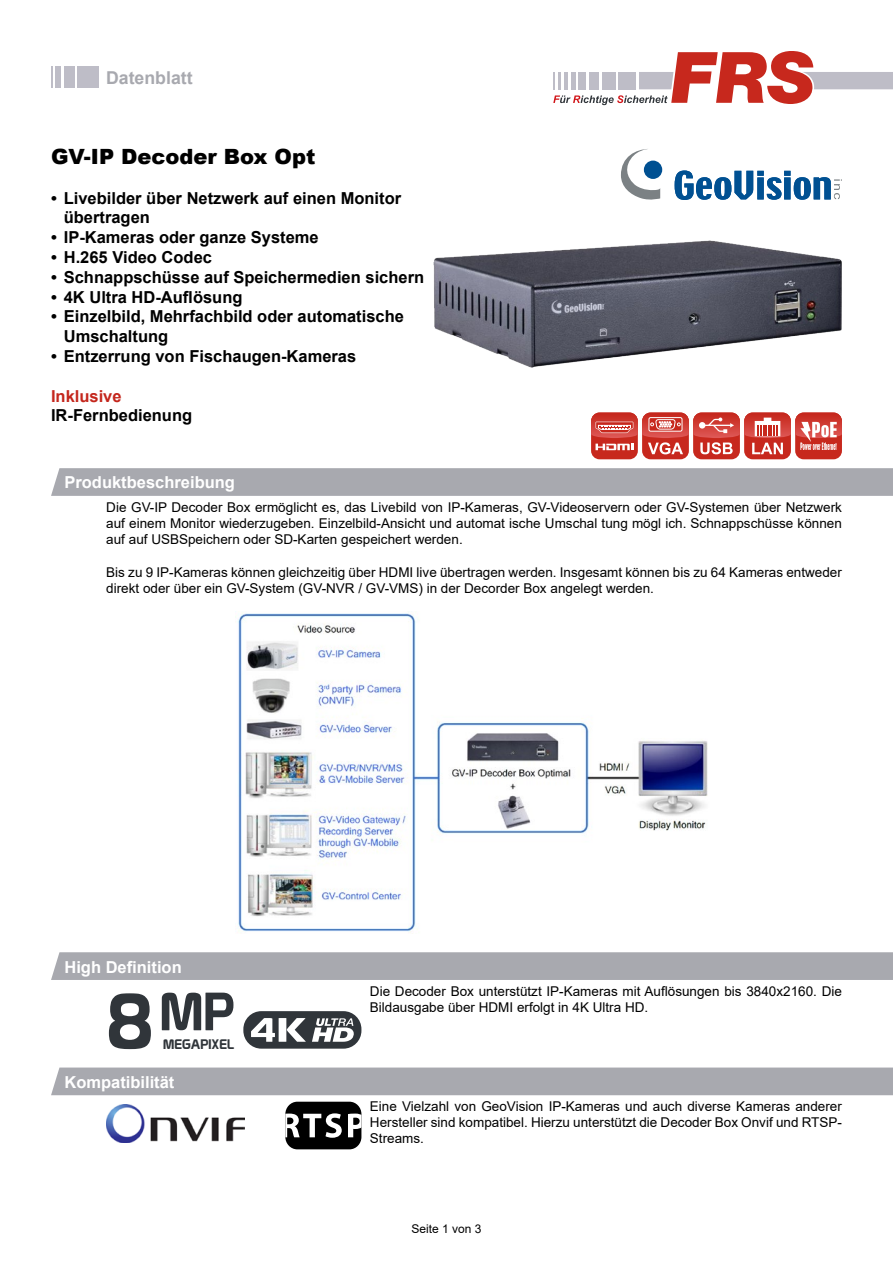
<style>
.page{position:relative;width:893px;height:1263px;background:#fff}
.page>*{position:absolute;margin:0;border:0;box-sizing:border-box;transform-origin:0 0}
.t1{font:52.5px "Prototype";color:#30353a}
.t2{font:900 21px "Arial";color:#000}
.t3{font:700 17.7px "Arial";color:#a8a9af}
.t4{font:700 16.5px/19.8px "Arial";color:#000}
.t5{font:700 16.5px "Arial";color:#fff}
.t6{font:700 16.5px "Arial";color:#c4261c}
.t7{font:13.5px/16.2px "Arial";color:#000;text-align:justify}
.t8{font:13.5px "Prototype";color:#30353a}
.t9{font:12px "Arial";color:#000}
.s1{font-size:76.5px}
</style>
<div class="page">
<svg style="left:553px;top:51px;width:340px;height:54px"></svg>
<div style="left:78px;top:66px;width:21px;height:21px;background:#bebdc7"></div>
<hr style="left:50px;top:66px;width:3px;height:21px;background:#bebdc7">
<div style="left:56px;top:66px;width:5px;height:21px;background:#bebdc7"></div>
<div style="left:64px;top:66px;width:11px;height:21px;background:#bebdc7"></div>
<svg style="left:621px;top:149px;width:39px;height:51px"></svg>
<div style="left:644px;top:161px;width:18px;height:18px;background:#005092;border-radius:50%"></div>
<svg style="left:675px;top:170px;width:167px;height:30px"></svg>
<img style="left:434px;top:240px;width:408px;height:128px">
<div style="left:591px;top:412px;width:47px;height:47px;background:#c7281d;border-radius:9px"></div>
<div style="left:642px;top:412px;width:47px;height:47px;background:#c7281d;border-radius:9px"></div>
<div style="left:693px;top:412px;width:47px;height:47px;background:#c7281d;border-radius:9px"></div>
<div style="left:744px;top:412px;width:47px;height:47px;background:#c7281d;border-radius:9px"></div>
<div style="left:795px;top:412px;width:47px;height:47px;background:#c7281d;border-radius:9px"></div>
<svg style="left:591px;top:412px;width:251px;height:42px"></svg>
<svg style="left:51px;top:468px;width:842px;height:28px;background:#a9aab0"></svg>
<img style="left:237px;top:613px;width:471px;height:320px">
<div style="left:51px;top:952px;width:842px;height:28px;background:#a8a9af"></div>
<div style="left:243px;top:1011px;width:118px;height:38px;background:#30353a;border-radius:18px"></div>
<svg style="left:312px;top:1018px;width:42px;height:24px"></svg>
<svg style="left:251px;top:1018px;width:55px;height:24px"></svg>
<div style="left:51px;top:1067px;width:842px;height:28px;background:#a8a9af"></div>
<img style="left:106px;top:1104px;width:138px;height:38px">
<div style="left:285px;top:1102px;width:76px;height:47px;background:#000;border-radius:12px"></div>
<svg style="left:285px;top:1113px;width:57px;height:25px"></svg>
<svg style="left:348px;top:1113px;width:13px;height:24px"></svg>
<h3 class="t3" style="left:106px;top:66px;width:88px">Datenblatt</h3>
<h2 class="t2" style="left:51px;top:141px;width:266px">GV-IP Decoder Box Opt</h2>
<p class="t4" style="left:64px;top:188px;width:339px;text-indent:-13px">• Livebilder über Netzwerk auf einen Monitor übertragen</p>
<p class="t4" style="left:51px;top:228px;width:269px">• IP-Kameras oder ganze Systeme</p>
<p class="t4" style="left:51px;top:247px;width:163px">• H.265 Video Codec</p>
<p class="t4" style="left:51px;top:267px;width:375px">• Schnappschüsse auf Speichermedien sichern</p>
<p class="t4" style="left:51px;top:287px;width:193px">• 4K Ultra HD-Auflösung</p>
<p class="t4" style="left:64px;top:307px;width:342px;text-indent:-13px">• Einzelbild, Mehrfachbild oder automatische<br>Umschaltung</p>
<p class="t4" style="left:51px;top:346px;width:307px">• Entzerrung von Fischaugen-Kameras</p>
<p class="t6" style="left:51px;top:384px;width:72px">Inklusive</p>
<p class="t4" style="left:51px;top:406px;width:143px">IR-Fernbedienung</p>
<p class="t5" style="left:64px;top:471px;width:172px">Produktbeschreibung</p>
<p class="t7" style="left:106px;top:499px;width:737px">Die GV-IP Decoder Box ermöglicht es, das Livebild von IP-Kameras, GV-Videoservern oder GV-Systemen über Netzwerk auf einem Monitor wiederzugeben. Einzelbild-Ansicht und automat ische Umschal tung mögl ich. Schnappschüsse können auf auf USBSpeichern oder SD-Karten gespeichert werden.</p>
<p class="t7" style="left:106px;top:564px;width:737px">Bis zu 9 IP-Kameras können gleichzeitig über HDMI live übertragen werden. Insgesamt können bis zu 64 Kameras entweder direkt oder über ein GV-System (GV-NVR / GV-VMS) in der Decorder Box angelegt werden.</p>
<p class="t5" style="left:64px;top:955px;width:119px">High Definition</p>
<h1 class="t1" style="left:106px;top:980px;width:129px"><span class="s1">8</span>MP</h1>
<p class="t8" style="left:163px;top:1036px;width:72px">MEGAPIXEL</p>
<p class="t5" style="left:64px;top:1070px;width:112px">Kompatibilität</p>
<p class="t7" style="left:370px;top:983px;width:473px">Die Decoder Box unterstützt IP-Kameras mit Auflösungen bis 3840x2160. Die<br>Bildausgabe über HDMI erfolgt in 4K Ultra HD.</p>
<p class="t7" style="left:370px;top:1098px;width:473px">Eine Vielzahl von GeoVision IP-Kameras und auch diverse Kameras anderer Hersteller sind kompatibel. Hierzu unterstützt die Decoder Box Onvif und RTSP-Streams.</p>
<p class="t9" style="left:411px;top:1220px;width:72px">Seite 1 von 3</p>
</div>
